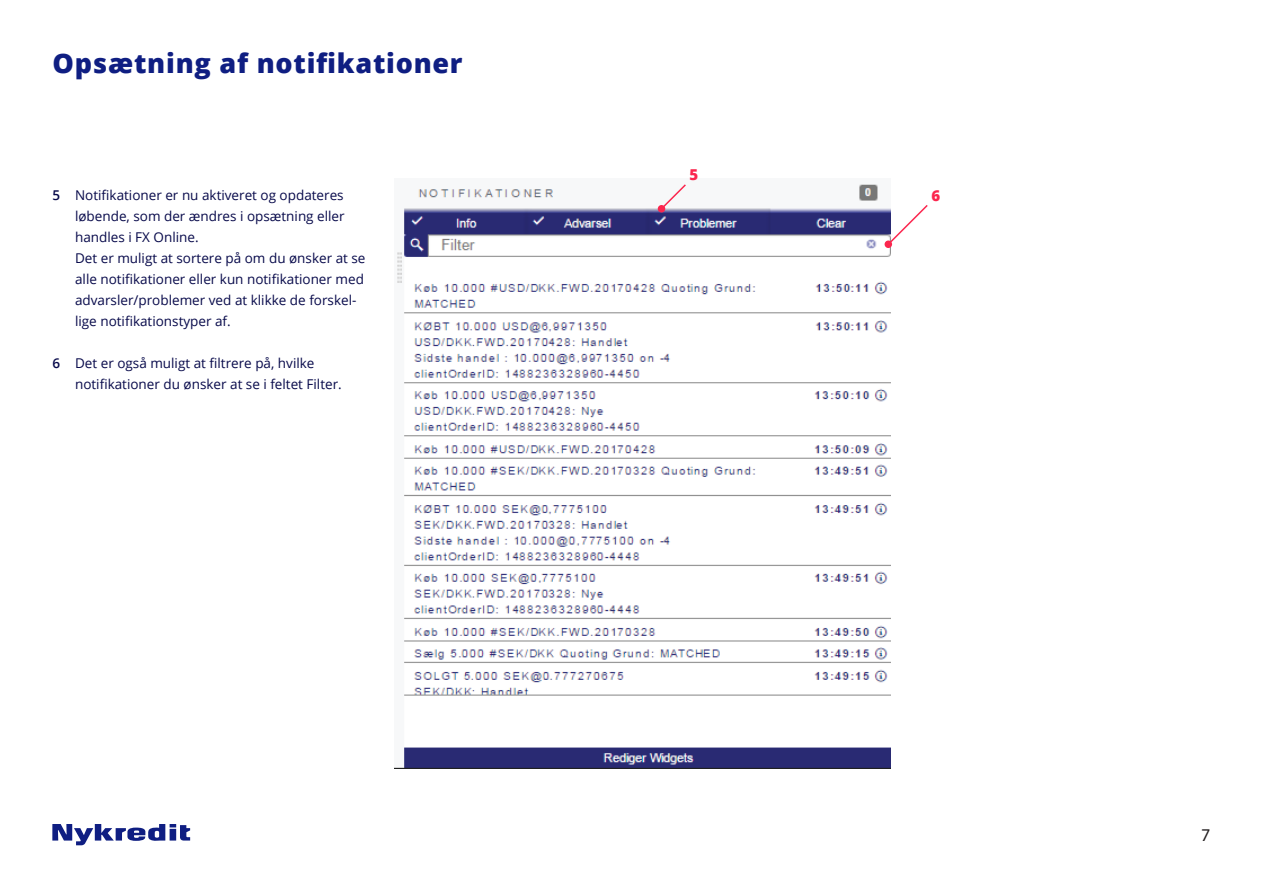
<style>
.page{position:relative;width:1263px;height:893px;background:#fff}
.page>*{position:absolute;margin:0;border:0;box-sizing:border-box;transform-origin:0 0}
.t1{font:800 27px "Open Sans";letter-spacing:.03em;color:#0f1e82}
.t2{font:18px "Myriad Pro";color:#231f20}
.t3{font:800 15px "Open Sans";color:#fb264e}
.t4{font:13.5px/21px "Open Sans";color:#07094a}
.t5{font:600 13.5px "Open Sans";color:#07094a}
</style>
<div class="page">
<img style="left:395px;top:184px;width:496px;height:584px">
<svg style="left:659px;top:184px;width:28px;height:27px"></svg>
<svg style="left:884px;top:241px;width:8px;height:7px"></svg>
<svg style="left:886px;top:203px;width:42px;height:43px"></svg>
<svg style="left:52px;top:824px;width:139px;height:22px"></svg>
<h1 class="t1" style="left:53px;top:42px;width:412px">Opsætning af notifikationer</h1>
<p class="t5" style="left:53px;top:186px;width:9px">5</p>
<p class="t5" style="left:53px;top:354px;width:9px">6</p>
<p class="t4" style="left:75px;top:185px;width:292px">Notifikationer er nu aktiveret og opdateres løbende, som der ændres i opsætning eller handles i FX Online.<br>Det er muligt at sortere på om du ønsker at se alle notifikationer eller kun notifikationer med advarsler/problemer ved at klikke de forskel&shy;lige notifikationstyper af.</p>
<p class="t4" style="left:75px;top:353px;width:268px">Det er også muligt at filtrere på, hvilke notifikationer du ønsker at se i feltet Filter.</p>
<p class="t3" style="left:690px;top:163px;width:10px">5</p>
<p class="t3" style="left:931px;top:184px;width:10px">6</p>
<h2 class="t2" style="left:1201px;top:823px;width:11px">7</h2>
</div>
